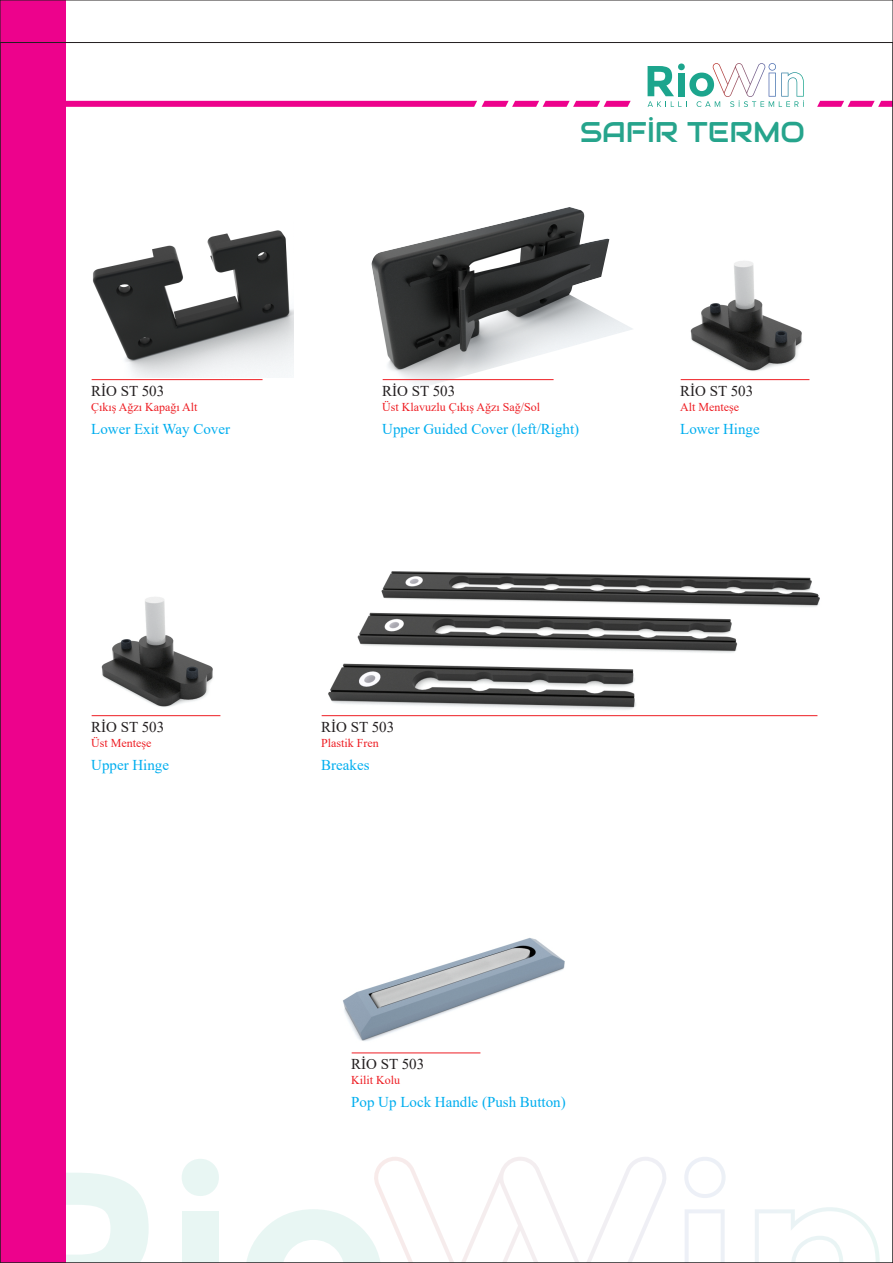
<style>
.page{position:relative;width:893px;height:1263px;background:#fff}
.page>*{position:absolute;margin:0;border:0;box-sizing:border-box;transform-origin:0 0}
.t1{font:28.5px "Audiowide";color:#26a48c}
.t2{font:15px "Times New Roman";color:#00aeef}
.t3{font:15px "Times New Roman";color:#231f20}
.t4{font:12px "Times New Roman";color:#ee1d23}
</style>
<div class="page">
<img style="left:328px;top:571px;width:492px;height:139px">
<img style="left:690px;top:261px;width:112px;height:110px">
<img style="left:371px;top:207px;width:262px;height:179px">
<img style="left:93px;top:230px;width:201px;height:148px">
<hr style="left:92px;top:379px;width:171px;height:1px;background:#ee1d23">
<hr style="left:383px;top:379px;width:171px;height:1px;background:#ee1d23">
<hr style="left:681px;top:379px;width:128px;height:1px;background:#ee1d23">
<img style="left:101px;top:597px;width:112px;height:110px">
<hr style="left:92px;top:715px;width:128px;height:1px;background:#ee1d23">
<hr style="left:322px;top:715px;width:495px;height:1px;background:#ee1d23">
<svg style="left:684px;top:1159px;width:194px;height:102px"></svg>
<svg style="left:182px;top:1159px;width:37px;height:37px"></svg>
<svg style="left:65px;top:1173px;width:84px;height:88px"></svg>
<div style="left:182px;top:1211px;width:36px;height:52px;background:#e8f6f3"></div>
<svg style="left:247px;top:1157px;width:419px;height:104px"></svg>
<div style="left:0;top:0;width:65px;height:1263px;background:#ed028c"></div>
<svg style="left:648px;top:63px;width:156px;height:44px"></svg>
<svg style="left:65px;top:101px;width:566px;height:6px"></svg>
<svg style="left:817px;top:101px;width:74px;height:6px"></svg>
<hr style="left:352px;top:1052px;width:128px;height:1px;background:#ee1d23">
<img style="left:343px;top:938px;width:222px;height:103px">
<p class="t3" style="left:91px;top:380px;width:75px">RİO ST 503</p>
<p class="t4" style="left:91px;top:399px;width:108px">Çıkış Ağzı Kapağı Alt</p>
<p class="t2" style="left:91px;top:418px;width:140px">Lower Exit Way Cover</p>
<h1 class="t1" style="left:580px;top:113px;width:226px">SAFİR TERMO</h1>
<p class="t3" style="left:382px;top:380px;width:75px">RİO ST 503</p>
<p class="t4" style="left:382px;top:399px;width:160px">Üst Klavuzlu Çıkış Ağzı Sağ/Sol</p>
<p class="t3" style="left:680px;top:380px;width:75px">RİO ST 503</p>
<p class="t4" style="left:680px;top:399px;width:60px">Alt Menteşe</p>
<p class="t2" style="left:382px;top:418px;width:199px">Upper Guided Cover (left/Right)</p>
<p class="t2" style="left:680px;top:418px;width:81px">Lower Hinge</p>
<p class="t3" style="left:91px;top:716px;width:75px">RİO ST 503</p>
<p class="t4" style="left:91px;top:735px;width:62px">Üst Menteşe</p>
<p class="t3" style="left:321px;top:716px;width:75px">RİO ST 503</p>
<p class="t4" style="left:321px;top:735px;width:59px">Plastik Fren</p>
<p class="t2" style="left:91px;top:754px;width:79px">Upper Hinge</p>
<p class="t2" style="left:321px;top:754px;width:50px">Breakes</p>
<p class="t3" style="left:351px;top:1054px;width:75px">RİO ST 503</p>
<p class="t4" style="left:351px;top:1072px;width:51px">Kilit Kolu</p>
<p class="t2" style="left:351px;top:1091px;width:216px">Pop Up Lock Handle (Push Button)</p>
</div>
